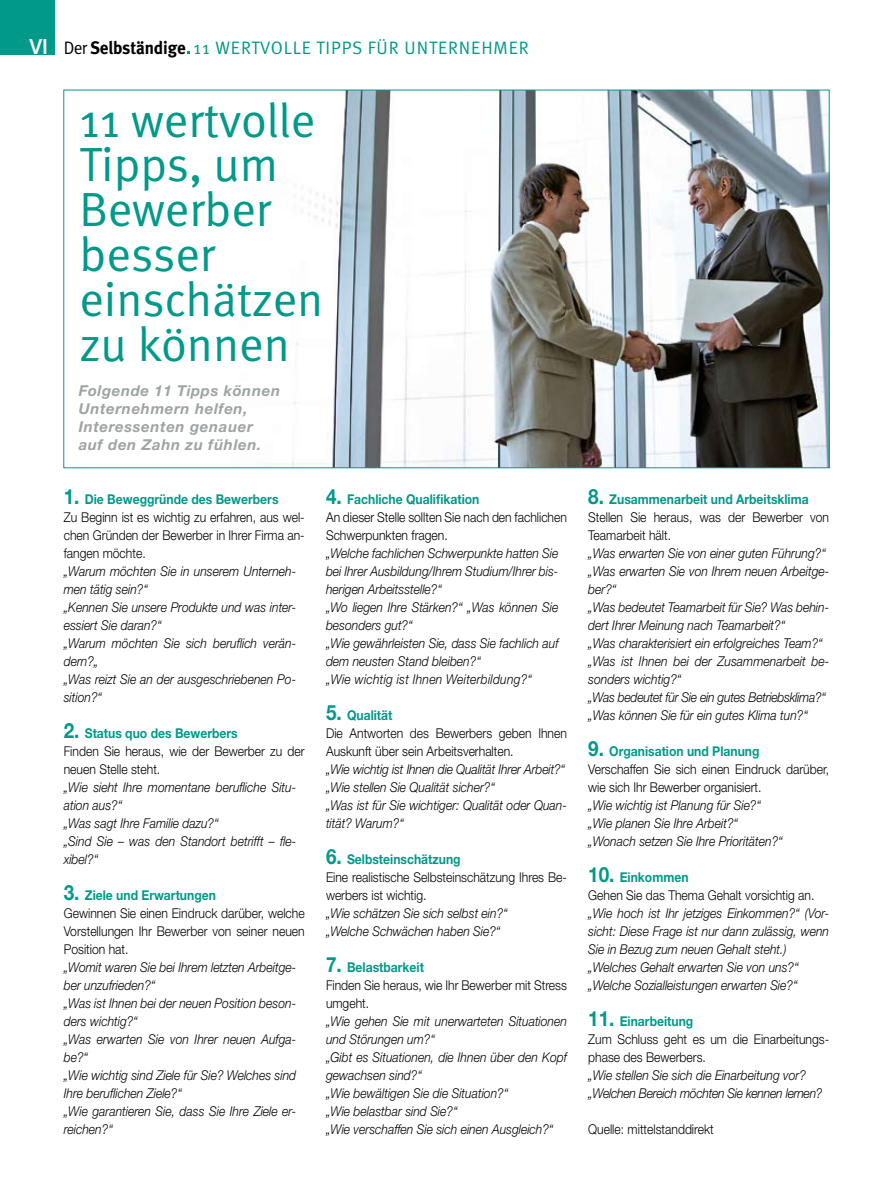
<style>
.page{position:relative;width:893px;height:1191px;background:#fff}
.page>*{position:absolute;margin:0;border:0;box-sizing:border-box;transform-origin:0 0}
.t1{font:48px/45px "Meta Normal";color:#00998a}
.t2{font:18px "Meta Normal";letter-spacing:.05em;color:#00998a}
.t3{font:700 18px "Meta";letter-spacing:-.005em;color:#000;scale:.95 1}
.t4{font:italic 700 15px/18px "Helvetica Neue LT";letter-spacing:.04em;color:#9ea3a3}
.t5{font:italic 300 13.5px/18px "Helvetica Neue LT";color:#000;scale:.9 1}
.t6{font:300 13.5px/18px "Helvetica Neue LT";color:#000;scale:.9 1}
.t7{font:italic 300 13.5px/18px "Helvetica Neue LT";letter-spacing:-.02em;color:#000;scale:.9 1}
.s1{font-family:"Helvetica Neue LT";font-weight:500;font-size:21px;color:#fff}
.s2{font-family:"Meta Normal";font-weight:400}
.s3{font-family:"Meta Normal";font-weight:400;color:#00998a}
.s4{font-weight:700;font-size:21px;color:#00998a}
.s5{font-weight:700;color:#00998a}
</style>
<div class="page">
<div style="left:0;top:0;width:54px;height:54px;background:#00998a"></div>
<img style="left:292px;top:92px;width:536px;height:374px">
<h2 class="t3" style="left:29px;top:37px;width:209px"><span class="s1">VI</span> <span class="s2">Der</span> Selbständige <span class="s3">11 wert</span></h2>
<h2 class="t2" style="left:260px;top:37px;width:246px">volle tipps für unternehmer</h2>
<h1 class="t1" style="left:79px;top:97px;width:246px">11 wertvolle<br>Tipps, um<br>Bewerber besser einschätzen zu können</h1>
<p class="t4" style="left:79px;top:381px;width:203px">Folgende 11 Tipps können<br>Unternehmern helfen,<br>Interessenten genauer auf den Zahn zu fühlen.</p>
<p class="t6" style="left:64px;top:490px;width:269px"><span class="s4">1.</span> <span class="s5">Die Beweggründe des Bewerbers<br></span>Zu Beginn ist es wichtig zu erfahren, aus wel&shy;chen Gründen der Bewerber in Ihrer Firma an&shy;fangen möchte.</p>
<p class="t5" style="left:64px;top:562px;width:260px">„Warum möchten Sie in unserem Unterneh&shy;men tätig sein?“<br>„Kennen Sie unsere Produkte und was inter&shy;essiert Sie daran?“<br>„Warum möchten Sie sich beruflich verän&shy;dern?„<br>„Was reizt Sie an der ausgeschriebenen Po&shy;sition?“</p>
<p class="t6" style="left:64px;top:724px;width:269px"><span class="s4">2.</span> <span class="s5">Status quo des Bewerbers<br></span>Finden Sie heraus, wie der Bewerber zu der neuen Stelle steht.</p>
<p class="t5" style="left:64px;top:778px;width:260px">„Wie sieht Ihre momentane berufliche Situ&shy;ation aus?“<br>„Was sagt Ihre Familie dazu?“<br>„Sind Sie – was den Standort betrifft – fle&shy;xibel?“</p>
<p class="t6" style="left:64px;top:886px;width:269px"><span class="s4">3.</span> <span class="s5">Ziele und Erwartungen<br></span>Gewinnen Sie einen Eindruck darüber, welche<br>Vorstellungen Ihr Bewerber von seiner neuen<br>Position hat.</p>
<p class="t5" style="left:64px;top:958px;width:260px">„Womit waren Sie bei Ihrem letzten Arbeitge&shy;ber unzufrieden?“<br>„Was ist Ihnen bei der neuen Position beson&shy;ders wichtig?“<br>„Was erwarten Sie von Ihrer neuen Aufga&shy;be?“<br>„Wie wichtig sind Ziele für Sie? Welches sind<br>Ihre beruflichen Ziele?“<br>„Wie garantieren Sie, dass Sie Ihre Ziele er&shy;reichen?“</p>
<p class="t6" style="left:326px;top:490px;width:269px"><span class="s4">4.</span> <span class="s5">Fachliche Qualifikation<br></span>An dieser Stelle sollten Sie nach den fachlichen<br>Schwerpunkten fragen.</p>
<p class="t5" style="left:326px;top:544px;width:260px">„Welche fachlichen Schwerpunkte hatten Sie bei Ihrer Ausbildung/Ihrem Studium/Ihrer bis&shy;herigen Arbeitsstelle?“<br>„Wo liegen Ihre Stärken?“ „Was können Sie besonders gut?“<br>„Wie gewährleisten Sie, dass Sie fachlich auf dem neusten Stand bleiben?“<br>„Wie wichtig ist Ihnen Weiterbildung?“</p>
<p class="t6" style="left:326px;top:706px;width:269px"><span class="s4">5.</span> <span class="s5">Qualität<br></span>Die Antworten des Bewerbers geben Ihnen<br>Auskunft über sein Arbeitsverhalten.</p>
<p class="t5" style="left:326px;top:760px;width:269px">„Wie wichtig ist Ihnen die Qualität Ihrer Arbeit?“ „Wie stellen Sie Qualität sicher?“<br>„Was ist für Sie wichtiger: Qualität oder Quan&shy;tität? Warum?“</p>
<p class="t6" style="left:326px;top:850px;width:269px"><span class="s4">6.</span> <span class="s5">Selbsteinschätzung<br></span>Eine realistische Selbsteinschätzung Ihres Be&shy;werbers ist wichtig.</p>
<p class="t5" style="left:326px;top:904px;width:203px">„Wie schätzen Sie sich selbst ein?“ „Welche Schwächen haben Sie?“</p>
<p class="t6" style="left:326px;top:958px;width:269px"><span class="s4">7.</span> <span class="s5">Belastbarkeit<br></span>Finden Sie heraus, wie Ihr Bewerber mit Stress umgeht.</p>
<p class="t5" style="left:326px;top:1012px;width:269px">„Wie gehen Sie mit unerwarteten Situationen und Störungen um?“<br>„Gibt es Situationen, die Ihnen über den Kopf gewachsen sind?“<br>„Wie bewältigen Sie die Situation?“<br>„Wie belastbar sind Sie?“<br>„Wie verschaffen Sie sich einen Ausgleich?“</p>
<p class="t6" style="left:588px;top:490px;width:269px"><span class="s4">8.</span> <span class="s5">Zusammenarbeit und Arbeitsklima<br></span>Stellen Sie heraus, was der Bewerber von<br>Teamarbeit hält.</p>
<p class="t5" style="left:588px;top:544px;width:269px">„Was erwarten Sie von einer guten Führung?“ „Was erwarten Sie von Ihrem neuen Arbeitge&shy;ber?“<br>„Was bedeutet Teamarbeit für Sie? Was behin&shy;dert Ihrer Meinung nach Teamarbeit?“<br>„Was charakterisiert ein erfolgreiches Team?“ „Was ist Ihnen bei der Zusammenarbeit be&shy;sonders wichtig?“<br>„Was bedeutet für Sie ein gutes Betriebsklima?“ „Was können Sie für ein gutes Klima tun?“</p>
<p class="t6" style="left:588px;top:742px;width:269px"><span class="s4">9.</span> <span class="s5">Organisation und Planung<br></span>Verschaffen Sie sich einen Eindruck darüber, wie sich Ihr Bewerber organisiert.</p>
<p class="t5" style="left:588px;top:796px;width:218px">„Wie wichtig ist Planung für Sie?“ „Wie planen Sie Ihre Arbeit?“ „Wonach setzen Sie Ihre Prioritäten?“</p>
<p class="t6" style="left:588px;top:868px;width:253px"><span class="s4">10.</span> <span class="s5">Einkommen<br></span>Gehen Sie das Thema Gehalt vorsichtig an.</p>
<p class="t5" style="left:588px;top:904px;width:269px">„Wie hoch ist Ihr jetziges Einkommen?“ (Vor&shy;sicht: Diese Frage ist nur dann zulässig, wenn Sie in Bezug zum neuen Gehalt steht.) „Welches Gehalt erwarten Sie von uns?“ „Welche Sozialleistungen erwarten Sie?“</p>
<p class="t6" style="left:588px;top:1012px;width:269px"><span class="s4">11.</span> <span class="s5">Einarbeitung<br></span>Zum Schluss geht es um die Einarbeitungs&shy;phase des Bewerbers.</p>
<p class="t7" style="left:588px;top:1066px;width:262px">„Wie stellen Sie sich die Einarbeitung vor? „Welchen Bereich möchten Sie kennen lernen?</p>
<p class="t6" style="left:588px;top:1120px;width:141px">Quelle: mittelstanddirekt</p>
</div>
